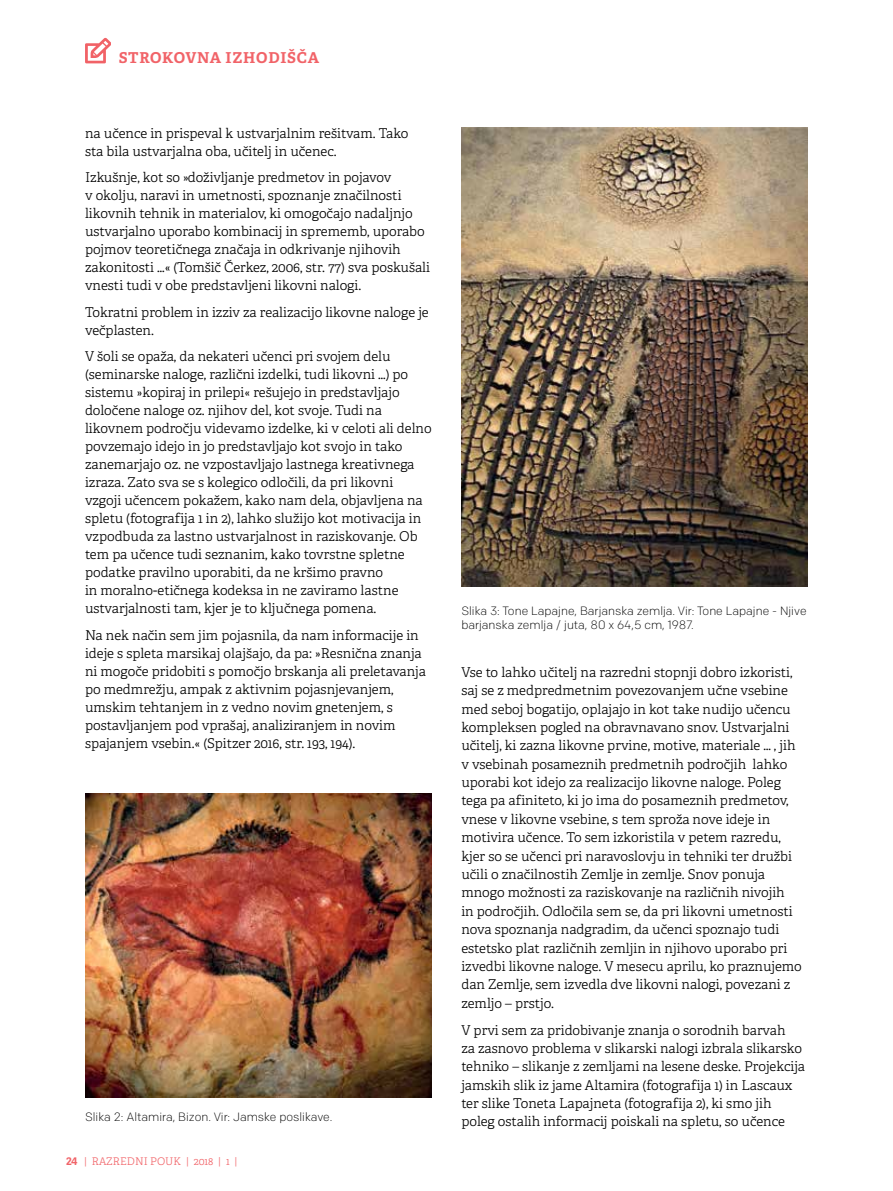
<style>
.page{position:relative;width:893px;height:1191px;background:#fff}
.page>*{position:absolute;margin:0;border:0;box-sizing:border-box;transform-origin:0 0}
.t1{font:700 15px "Adelle";color:#f16368}
.t2{font:300 13.5px/18px "Adelle";color:#000}
.t3{font:300 12px/14.4px "Chrono";color:#000}
.t4{font:300 10.5px "Adelle";color:#f16368}
.s1{font-family:"Adelle Sans";font-weight:700}
</style>
<div class="page">
<img style="left:461px;top:127px;width:347px;height:460px">
<img style="left:85px;top:793px;width:347px;height:304px">
<svg style="left:85px;top:38px;width:26px;height:25px"></svg>
<p class="t1" style="left:119px;top:48px;width:13px">STROKOVNA</p>
<p class="t1" style="left:226px;top:48px;width:11px">IZHODI</p>
<p class="t1" style="left:287px;top:48px;width:33px">ŠČA</p>
<p class="t2" style="left:85px;top:124px;width:325px">na učence in prispeval k ustvarjalnim rešitvam. Tako sta bila ustvarjalna oba, učitelj in učenec.</p>
<p class="t2" style="left:85px;top:169px;width:347px">Izkušnje, kot so »doživljanje predmetov in pojavov<br>v okolju, naravi in umetnosti, spoznanje značilnosti likovnih tehnik in materialov, ki omogočajo nadaljnjo ustvarjalno uporabo kombinacij in sprememb, uporabo pojmov teoretičnega značaja in odkrivanje njihovih zakonitosti …« (Tomšič Čerkez, 2006, str. 77) sva poskušali vnesti tudi v obe predstavljeni likovni nalogi.</p>
<p class="t2" style="left:85px;top:303px;width:345px">Tokratni problem in izziv za realizacijo likovne naloge je večplasten.</p>
<p class="t2" style="left:85px;top:348px;width:348px">V šoli se opaža, da nekateri učenci pri svojem delu (seminarske naloge, različni izdelki, tudi likovni …) po sistemu »kopiraj in prilepi« rešujejo in predstavljajo določene naloge oz. njihov del, kot svoje. Tudi na likovnem področju videvamo izdelke, ki v celoti ali delno povzemajo idejo in jo predstavljajo kot svojo in tako zanemarjajo oz. ne vzpostavljajo lastnega kreativnega izraza. Zato sva se s kolegico odločili, da pri likovni vzgoji učencem pokažem, kako nam dela, objavljena na spletu (fotografija 1 in 2), lahko služijo kot motivacija in vzpodbuda za lastno ustvarjalnost in raziskovanje. Ob tem pa učence tudi seznanim, kako tovrstne spletne podatke pravilno uporabiti, da ne kršimo pravno<br>in moralno-etičnega kodeksa in ne zaviramo lastne ustvarjalnosti tam, kjer je to ključnega pomena.</p>
<p class="t2" style="left:85px;top:626px;width:342px">Na nek način sem jim pojasnila, da nam informacije in ideje s spleta marsikaj olajšajo, da pa: »Resnična znanja ni mogoče pridobiti s pomočjo brskanja ali preletavanja po medmrežju, ampak z aktivnim pojasnjevanjem, umskim tehtanjem in z vedno novim gnetenjem, s postavljanjem pod vprašaj, analiziranjem in novim spajanjem vsebin.« (Spitzer 2016, str. 193, 194).</p>
<p class="t3" style="left:85px;top:1110px;width:249px">Slika 2: Altamira, Bizon. Vir: Jamske poslikave.</p>
<p class="t4" style="left:66px;top:1154px;width:173px"><span class="s1">24</span> | RAZREDNI POUK | 2018 | 1 |</p>
<p class="t3" style="left:461px;top:603px;width:347px">Slika 3: Tone Lapajne, Barjanska zemlja. Vir: Tone Lapajne - Njive barjanska zemlja / juta, 80 x 64,5 cm, 1987.</p>
<p class="t2" style="left:461px;top:663px;width:342px">Vse to lahko učitelj na razredni stopnji dobro izkoristi, saj se z medpredmetnim povezovanjem učne vsebine med seboj bogatijo, oplajajo in kot take nudijo učencu kompleksen pogled na obravnavano snov. Ustvarjalni učitelj, ki zazna likovne prvine, motive, materiale … , jih v vsebinah posameznih predmetnih področjih lahko uporabi kot idejo za realizacijo likovne naloge. Poleg tega pa afiniteto, ki jo ima do posameznih predmetov, vnese v likovne vsebine, s tem sproža nove ideje in motivira učence. To sem izkoristila v petem razredu, kjer so se učenci pri naravoslovju in tehniki ter družbi učili o značilnostih Zemlje in zemlje. Snov ponuja mnogo možnosti za raziskovanje na različnih nivojih<br>in področjih. Odločila sem se, da pri likovni umetnosti nova spoznanja nadgradim, da učenci spoznajo tudi estetsko plat različnih zemljin in njihovo uporabo pri izvedbi likovne naloge. V mesecu aprilu, ko praznujemo dan Zemlje, sem izvedla dve likovni nalogi, povezani z zemljo – prstjo.</p>
<p class="t2" style="left:461px;top:1020px;width:345px">V prvi sem za pridobivanje znanja o sorodnih barvah<br>za zasnovo problema v slikarski nalogi izbrala slikarsko tehniko – slikanje z zemljami na lesene deske. Projekcija jamskih slik iz jame Altamira (fotografija 1) in Lascaux ter slike Toneta Lapajneta (fotografija 2), ki smo jih poleg ostalih informacij poiskali na spletu, so učence</p>
</div>
